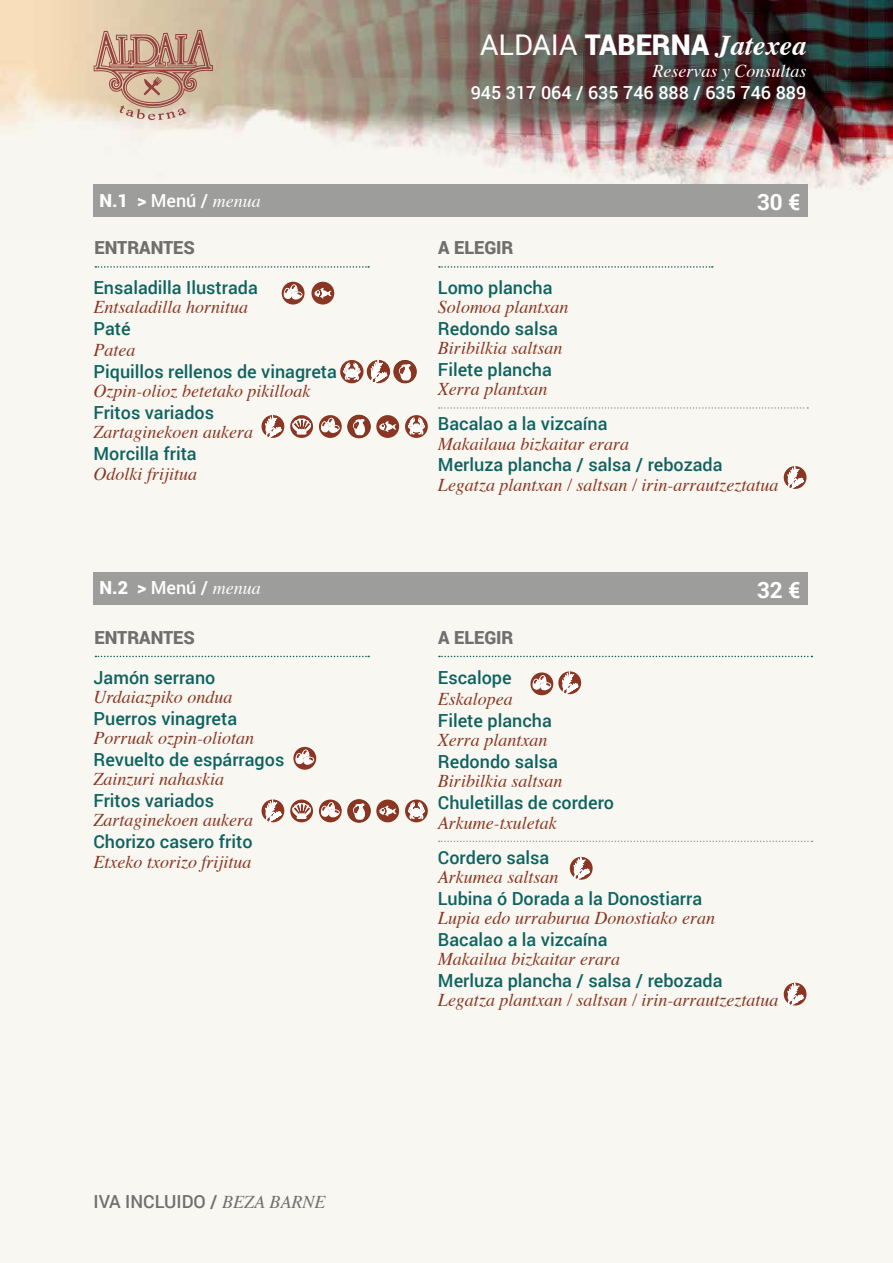
<style>
.page{position:relative;width:893px;height:1263px;background:#f9f7f1}
.page>*{position:absolute;margin:0;border:0;box-sizing:border-box;transform-origin:0 0}
.t1{font:900 28.5px "Roboto";color:#fff}
.t2{font:700 22.5px "Roboto";color:#fff}
.t3{font:italic 18px "Times";color:#8a3622}
.t4{font:500 18px "Roboto";color:#0e6360}
.t5{font:500 18px "Roboto";color:#fff}
.t6{font:900 18px "Roboto";color:#706f6f}
.t7{font:500 18px "Roboto";color:#706f6f}
.t8{font:italic 18px "Times";color:#fff}
.s1{font-weight:400}
.s2{font-family:"Times";font-weight:700;font-style:italic}
.s3{font-weight:900}
.s4{font-family:"Times";font-weight:400;font-style:italic}
</style>
<div class="page">
<img style="left:0;top:0;width:893px;height:217px">
<svg style="left:93px;top:30px;width:120px;height:90px;background:#c7a38f"></svg>
<div style="left:94px;top:184px;width:714px;height:33px;background:#9d9d9c"></div>
<div style="left:94px;top:572px;width:714px;height:33px;background:#9d9d9c"></div>
<svg style="left:439px;top:407px;width:369px;height:2px"></svg>
<svg style="left:95px;top:266px;width:274px;height:2px"></svg>
<svg style="left:95px;top:656px;width:274px;height:1px"></svg>
<svg style="left:439px;top:266px;width:274px;height:2px"></svg>
<svg style="left:439px;top:656px;width:373px;height:1px"></svg>
<svg style="left:439px;top:840px;width:373px;height:2px"></svg>
<div style="left:394px;top:360px;width:22px;height:23px;background:#8a3622;border-radius:50%"></div>
<div style="left:393px;top:360px;width:24px;height:23px;border:1px solid #6d361e;border-radius:50%"></div>
<svg style="left:399px;top:364px;width:12px;height:16px"></svg>
<div style="left:367px;top:360px;width:23px;height:23px;border:7px solid #8a3622;border-radius:50%"></div>
<svg style="left:370px;top:359px;width:20px;height:24px"></svg>
<div style="left:340px;top:360px;width:23px;height:23px;border:7px solid #8a3622;border-radius:50%"></div>
<svg style="left:344px;top:363px;width:17px;height:17px"></svg>
<svg style="left:283px;top:283px;width:21px;height:21px"></svg>
<div style="left:282px;top:282px;width:22px;height:22px;border:2px solid #8a3622;border-radius:50%"></div>
<svg style="left:284px;top:285px;width:18px;height:14px"></svg>
<div style="left:294px;top:748px;width:21px;height:21px;background:#8a3622;border-radius:50%"></div>
<div style="left:293px;top:747px;width:23px;height:23px;border:2px solid #8a3622;border-radius:50%"></div>
<svg style="left:296px;top:750px;width:18px;height:14px"></svg>
<div style="left:531px;top:673px;width:21px;height:21px;background:#8a3622;border-radius:50%"></div>
<div style="left:530px;top:672px;width:23px;height:23px;border:2px solid #8a3622;border-radius:50%"></div>
<svg style="left:533px;top:675px;width:18px;height:15px"></svg>
<div style="left:312px;top:283px;width:21px;height:21px;background:#8a3622;border-radius:50%"></div>
<div style="left:311px;top:282px;width:23px;height:22px;border:2px solid #8a3622;border-radius:50%"></div>
<svg style="left:314px;top:288px;width:17px;height:10px"></svg>
<svg style="left:291px;top:800px;width:21px;height:21px"></svg>
<div style="left:290px;top:799px;width:23px;height:23px;border:2px solid #8a3622;border-radius:50%"></div>
<svg style="left:293px;top:803px;width:18px;height:15px"></svg>
<svg style="left:291px;top:416px;width:21px;height:21px"></svg>
<div style="left:290px;top:415px;width:23px;height:23px;border:2px solid #8a3622;border-radius:50%"></div>
<svg style="left:293px;top:419px;width:18px;height:15px"></svg>
<div style="left:320px;top:800px;width:21px;height:21px;background:#8a3622;border-radius:50%"></div>
<div style="left:319px;top:799px;width:23px;height:23px;border:2px solid #8a3622;border-radius:50%"></div>
<svg style="left:321px;top:802px;width:18px;height:15px"></svg>
<svg style="left:320px;top:416px;width:21px;height:21px"></svg>
<div style="left:319px;top:415px;width:23px;height:23px;border:2px solid #8a3622;border-radius:50%"></div>
<svg style="left:321px;top:418px;width:18px;height:14px"></svg>
<div style="left:262px;top:800px;width:21px;height:21px;background:#8a3622;border-radius:50%"></div>
<div style="left:261px;top:799px;width:23px;height:23px;border:2px solid #8a3622;border-radius:50%"></div>
<svg style="left:265px;top:800px;width:17px;height:22px"></svg>
<svg style="left:571px;top:858px;width:21px;height:21px"></svg>
<div style="left:570px;top:857px;width:23px;height:23px;border:2px solid #8a3622;border-radius:50%"></div>
<svg style="left:574px;top:857px;width:16px;height:23px"></svg>
<div style="left:262px;top:416px;width:21px;height:21px;background:#8a3622;border-radius:50%"></div>
<div style="left:261px;top:415px;width:23px;height:23px;border:2px solid #8a3622;border-radius:50%"></div>
<svg style="left:265px;top:415px;width:17px;height:23px"></svg>
<svg style="left:785px;top:467px;width:21px;height:21px"></svg>
<div style="left:784px;top:466px;width:22px;height:23px;border:2px solid #8a3622;border-radius:50%"></div>
<svg style="left:788px;top:466px;width:16px;height:23px"></svg>
<svg style="left:785px;top:984px;width:21px;height:20px"></svg>
<div style="left:784px;top:983px;width:22px;height:22px;border:2px solid #8a3622;border-radius:50%"></div>
<svg style="left:788px;top:983px;width:16px;height:23px"></svg>
<div style="left:559px;top:672px;width:21px;height:21px;background:#8a3622;border-radius:50%"></div>
<div style="left:558px;top:671px;width:23px;height:23px;border:2px solid #8a3622;border-radius:50%"></div>
<svg style="left:562px;top:671px;width:16px;height:23px"></svg>
<svg style="left:348px;top:800px;width:22px;height:22px"></svg>
<div style="left:348px;top:799px;width:22px;height:23px;border:1px solid #6d361e;border-radius:50%"></div>
<svg style="left:354px;top:804px;width:10px;height:15px"></svg>
<svg style="left:348px;top:415px;width:22px;height:23px"></svg>
<div style="left:348px;top:415px;width:22px;height:23px;border:1px solid #6d361e;border-radius:50%"></div>
<svg style="left:354px;top:419px;width:10px;height:16px"></svg>
<svg style="left:406px;top:800px;width:21px;height:21px"></svg>
<div style="left:405px;top:799px;width:23px;height:23px;border:2px solid #8a3622;border-radius:50%"></div>
<svg style="left:408px;top:803px;width:17px;height:16px"></svg>
<svg style="left:406px;top:416px;width:21px;height:21px"></svg>
<div style="left:405px;top:415px;width:23px;height:23px;border:2px solid #8a3622;border-radius:50%"></div>
<svg style="left:408px;top:418px;width:17px;height:16px"></svg>
<div style="left:377px;top:800px;width:21px;height:21px;background:#8a3622;border-radius:50%"></div>
<div style="left:376px;top:799px;width:23px;height:23px;border:2px solid #8a3622;border-radius:50%"></div>
<svg style="left:379px;top:806px;width:17px;height:10px"></svg>
<div style="left:377px;top:416px;width:21px;height:21px;background:#8a3622;border-radius:50%"></div>
<div style="left:376px;top:415px;width:23px;height:23px;border:2px solid #8a3622;border-radius:50%"></div>
<svg style="left:379px;top:421px;width:17px;height:11px"></svg>
<h1 class="t1" style="left:480px;top:25px;width:328px"><span class="s1">ALDAIA</span> TABERNA <span class="s2">Jatexea</span></h1>
<p class="t8" style="left:652px;top:55px;width:155px">Reservas y Consultas</p>
<p class="t5" style="left:471px;top:80px;width:337px">945 317 064 / 635 746 888 / 635 746 889</p>
<p class="t5" style="left:100px;top:188px;width:163px"><span class="s3">N.1 &gt;</span> Menú / <span class="s4">menua</span></p>
<p class="t2" style="left:757px;top:187px;width:45px">30 €</p>
<p class="t6" style="left:95px;top:235px;width:102px">ENTRANTES</p>
<p class="t6" style="left:438px;top:235px;width:77px">A ELEGIR</p>
<p class="t4" style="left:94px;top:274px;width:166px">Ensaladilla Ilustrada</p>
<p class="t3" style="left:94px;top:291px;width:156px">Entsaladilla hornitua</p>
<p class="t4" style="left:94px;top:315px;width:39px">Paté</p>
<p class="t3" style="left:94px;top:334px;width:43px">Patea</p>
<p class="t4" style="left:94px;top:359px;width:245px">Piquillos rellenos de vinagreta</p>
<p class="t3" style="left:94px;top:376px;width:218px">Ozpin-olioz betetako pikilloak</p>
<p class="t4" style="left:94px;top:400px;width:122px">Fritos variados</p>
<p class="t3" style="left:94px;top:417px;width:161px">Zartaginekoen aukera</p>
<p class="t4" style="left:94px;top:441px;width:105px">Morcilla frita</p>
<p class="t3" style="left:94px;top:458px;width:105px">Odolki frijitua</p>
<p class="t4" style="left:438px;top:274px;width:116px">Lomo plancha</p>
<p class="t3" style="left:438px;top:291px;width:132px">Solomoa plantxan</p>
<p class="t4" style="left:438px;top:315px;width:121px">Redondo salsa</p>
<p class="t3" style="left:438px;top:332px;width:126px">Biribilkia saltsan</p>
<p class="t4" style="left:438px;top:357px;width:115px">Filete plancha</p>
<p class="t3" style="left:438px;top:373px;width:111px">Xerra plantxan</p>
<p class="t4" style="left:438px;top:411px;width:171px">Bacalao a la vizcaína</p>
<p class="t3" style="left:438px;top:428px;width:192px">Makailaua bizkaitar erara</p>
<p class="t4" style="left:438px;top:452px;width:286px">Merluza plancha / salsa / rebozada</p>
<p class="t3" style="left:438px;top:469px;width:342px">Legatza plantxan / saltsan / irin-arrautzeztatua</p>
<p class="t5" style="left:100px;top:575px;width:163px"><span class="s3">N.2 &gt;</span> Menú / <span class="s4">menua</span></p>
<p class="t2" style="left:757px;top:574px;width:45px">32 €</p>
<p class="t6" style="left:95px;top:625px;width:102px">ENTRANTES</p>
<p class="t4" style="left:94px;top:664px;width:123px">Jamón serrano</p>
<p class="t3" style="left:94px;top:681px;width:140px">Urdaiazpiko ondua</p>
<p class="t4" style="left:94px;top:706px;width:145px">Puerros vinagreta</p>
<p class="t3" style="left:94px;top:722px;width:162px">Porruak ozpin-oliotan</p>
<p class="t4" style="left:94px;top:747px;width:192px">Revuelto de espárragos</p>
<p class="t3" style="left:94px;top:764px;width:132px">Zainzuri nahaskia</p>
<p class="t4" style="left:94px;top:788px;width:122px">Fritos variados</p>
<p class="t3" style="left:94px;top:805px;width:161px">Zartaginekoen aukera</p>
<p class="t4" style="left:94px;top:829px;width:161px">Chorizo casero frito</p>
<p class="t3" style="left:94px;top:846px;width:160px">Etxeko txorizo frijitua</p>
<p class="t6" style="left:438px;top:625px;width:77px">A ELEGIR</p>
<p class="t4" style="left:438px;top:665px;width:75px">Escalope</p>
<p class="t3" style="left:438px;top:683px;width:76px">Eskalopea</p>
<p class="t4" style="left:438px;top:708px;width:115px">Filete plancha</p>
<p class="t3" style="left:438px;top:725px;width:111px">Xerra plantxan</p>
<p class="t4" style="left:438px;top:749px;width:121px">Redondo salsa</p>
<p class="t3" style="left:438px;top:766px;width:126px">Biribilkia saltsan</p>
<p class="t4" style="left:438px;top:790px;width:178px">Chuletillas de cordero</p>
<p class="t3" style="left:438px;top:807px;width:120px">Arkume-txuletak</p>
<p class="t4" style="left:438px;top:845px;width:113px">Cordero salsa</p>
<p class="t3" style="left:438px;top:861px;width:122px">Arkumea saltsan</p>
<p class="t4" style="left:438px;top:886px;width:266px">Lubina ó Dorada a la Donostiarra</p>
<p class="t3" style="left:438px;top:902px;width:279px">Lupia edo urraburua Donostiako eran</p>
<p class="t4" style="left:438px;top:927px;width:171px">Bacalao a la vizcaína</p>
<p class="t3" style="left:438px;top:944px;width:183px">Makailua bizkaitar erara</p>
<p class="t4" style="left:438px;top:968px;width:286px">Merluza plancha / salsa / rebozada</p>
<p class="t3" style="left:438px;top:985px;width:342px">Legatza plantxan / saltsan / irin-arrautzeztatua</p>
<p class="t7" style="left:94px;top:1188px;width:233px">IVA INCLUIDO / <span class="s4">BEZA BARNE</span></p>
</div>
